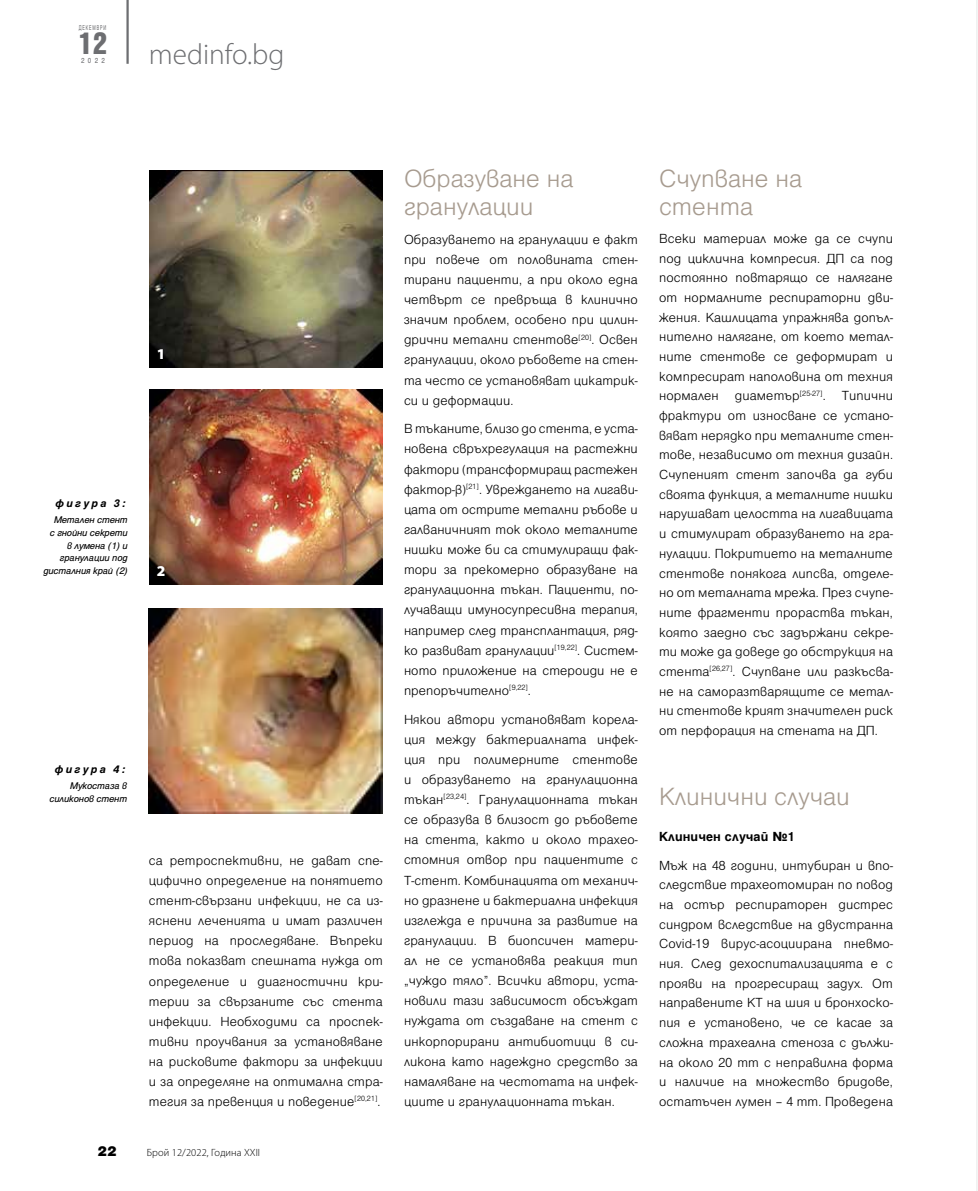
<style>
.page{position:relative;width:978px;height:1191px;background:#fff}
.page>*{position:absolute;margin:0;border:0;box-sizing:border-box;transform-origin:0 0}
.t1{font:300 29.25px "Myriad Pro";color:#6d6e71}
.t2{font:700 27.45px "Iskar";color:#6d6e71}
.t3{font:300 27px/27.6px "Helen Pro";color:#a79b8f}
.t4{font:900 15px "Helen Pro";color:#000}
.t5{font:900 15px "Myriad Pro";color:#fff}
.t6{font:300 14.25px/20.1px "Helen Pro";letter-spacing:.01em;color:#000;text-align:justify}
.t7{font:700 14.25px "Helen Pro";letter-spacing:.01em;color:#000}
.t8{font:italic 700 12px "Helen Pro";letter-spacing:.2em;color:#000}
.t9{font:italic 10.5px/12.6px "Helen Pro";letter-spacing:-.01em;color:#000;text-align:right}
.t10{font:300 10.5px "Myriad Pro";letter-spacing:.01em;color:#000}
.t11{font:7.95px "Helen Pro";color:#6d6e71;scale:.87 1}
.t12{font:7.5px "Helen Pro";letter-spacing:.205em;color:#6d6e71;scale:.57 1}
</style>
<div class="page">
<hr style="left:977px;top:0;width:1px;height:1191px;background:#e6e7e8">
<hr style="left:126px;top:0;width:3px;height:64px;background:#6d6e71">
<img style="left:149px;top:170px;width:234px;height:198px">
<img style="left:149px;top:389px;width:234px;height:196px">
<img style="left:149px;top:608px;width:233px;height:205px">
<p class="t12" style="left:79px;top:24px;width:49px">ДЕКЕМВРИ</p>
<p class="t11" style="left:81px;top:56px;width:29px">2022</p>
<h2 class="t2" style="left:79px;top:27px;width:30px">12</h2>
<h1 class="t1" style="left:149px;top:36px;width:137px">medinfo.bg</h1>
<p class="t5" style="left:157px;top:344px;width:10px">1</p>
<p class="t8" style="left:56px;top:496px;width:74px">фигура 3:</p>
<p class="t9" style="left:43px;top:513px;width:86px">Метален стент<br>с гнойни секрети в лумена (1) и гранулации под дисталния край (2)</p>
<p class="t5" style="left:157px;top:561px;width:10px">2</p>
<p class="t8" style="left:55px;top:762px;width:74px">фигура 4:</p>
<p class="t9" style="left:50px;top:779px;width:79px">Мукостаза в силиконов стент</p>
<p class="t6" style="left:149px;top:850px;width:235px">са ретроспективни, не дават спе&shy;цифично определение на понятието стент-свързани инфекции, не са из&shy;яснени леченията и имат различен период на проследяване. Въпреки това показват спешната нужда от определение и диагностични кри&shy;терии за свързаните със стента инфекции. Необходими са проспек&shy;тивни проучвания за установяване на рисковите фактори за инфекции и за определяне на оптимална стра&shy;тегия за превенция и поведение<sup>[20,21]</sup>.</p>
<p class="t4" style="left:98px;top:1142px;width:21px">22</p>
<p class="t10" style="left:147px;top:1145px;width:115px">Брой 12/2022, Година XXII</p>
<h3 class="t3" style="left:404px;top:165px;width:171px">Образуване на гранулации</h3>
<p class="t6" style="left:404px;top:229px;width:235px">Образуването на гранулации е факт при повече от половината стен&shy;тирани пациенти, а при около една четвърт се превръща в клинично значим проблем, особено при цилин&shy;дрични метални стентове<sup>[20]</sup>. Освен гранулации, около ръбовете на стен&shy;та често се установяват цикатрик&shy;си и деформации.</p>
<p class="t6" style="left:404px;top:419px;width:235px">В тъканите, близо до стента, е уста&shy;новена свръхрегулация на растежни фактори (трансформиращ растежен фактор-β)<sup>[21]</sup>. Увреждането на лигави&shy;цата от острите метални ръбове и галваничният ток около металните нишки може би са стимулиращи фак&shy;тори за прекомерно образуване на гранулационна тъкан. Пациенти, по&shy;лучаващи имуносупресивна терапия, например след трансплантация, ряд&shy;ко развиват гранулации<sup>[19,22]</sup>. Систем&shy;ното приложение на стероиди не е препоръчително<sup>[9,22]</sup>.</p>
<p class="t6" style="left:404px;top:709px;width:235px">Някои автори установяват корела&shy;ция между бактериалната инфек&shy;ция при полимерните стентове и образуването на гранулационна тъкан<sup>[23,24]</sup>. Гранулационната тъкан се образува в близост до ръбовете на стента, както и около трахео&shy;стомния отвор при пациентите с Т-стент. Комбинацията от механич&shy;но дразнене и бактериална инфекция изглежда е причина за развитие на гранулации. В биопсичен матери&shy;ал не се установява реакция тип „чуждо тяло”. Всички автори, уста&shy;новили тази зависимост обсъждат нуждата от създаване на стент с инкорпорирани антибиотици в си&shy;ликона като надеждно средство за намаляване на честотата на инфек&shy;циите и гранулационната тъкан.</p>
<h3 class="t3" style="left:659px;top:165px;width:145px;line-height:27.2px">Счупване на стента</h3>
<p class="t6" style="left:659px;top:228px;width:235px;line-height:19.6px">Всеки материал може да се счупи под циклична компресия. ДП са под постоянно повтарящо се налягане от нормалните респираторни дви&shy;жения. Кашлицата упражнява допъл&shy;нително налягане, от което метал&shy;ните стентове се деформират и компресират наполовина от техния нормален диаметър<sup>[25-27]</sup>. Типични фрактури от износване се устано&shy;вяват нерядко при металните стен&shy;тове, независимо от техния дизайн.<br>Счупеният стент започва да губи своята функция, а металните нишки нарушават целостта на лигавицата и стимулират образуването на гра&shy;нулации. Покритието на металните стентове понякога липсва, отделе&shy;но от металната мрежа. През счупе&shy;ните фрагменти прораства тъкан, която заедно със задържани секре&shy;ти може да доведе до обструкция на стента<sup>[26,27]</sup>. Счупване или разкъсва&shy;не на саморазтварящите се метал&shy;ни стентове крият значителен риск от перфорация на стената на ДП.</p>
<h3 class="t3" style="left:659px;top:782px;width:192px">Клинични случаи</h3>
<p class="t7" style="left:659px;top:829px;width:137px">Клиничен случай №1</p>
<p class="t6" style="left:659px;top:855px;width:235px;line-height:19.6px">Мъж на 48 години, интубиран и впо&shy;следствие трахеотомиран по повод на остър респираторен дистрес синдром вследствие на двустранна Covid-19 вирус-асоциирана пневмо&shy;ния. След дехоспитализацията е с прояви на прогресиращ задух. От направените КТ на шия и бронхоско&shy;пия е установено, че се касае за сложна трахеална стеноза с дължи&shy;на около 20 mm с неправилна форма и наличие на множество бридове, остатъчен лумен – 4 mm. Проведена</p>
</div>
